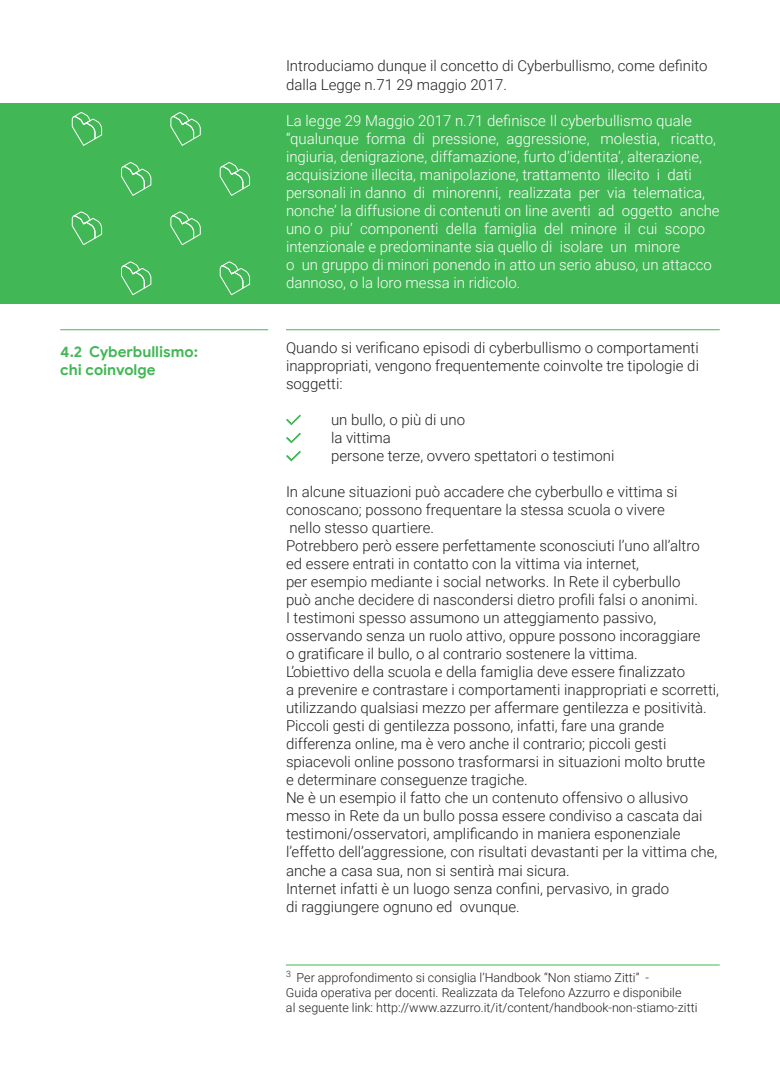
<style>
.page{position:relative;width:780px;height:1088px;background:#fff}
.page>*{position:absolute;margin:0;border:0;box-sizing:border-box;transform-origin:0 0}
.t1{font:300 15px/18px "Roboto";color:#231f20}
.t2{font:300 15px/18px "Roboto";color:#fff}
.t3{font:700 15px/18px "Google Sans";color:#42b755}
.t4{font:300 12.5px/15px "Roboto";color:#231f20}
</style>
<div class="page">
<div style="left:0;top:103px;width:780px;height:201px;background:#42b755"></div>
<hr style="left:286px;top:965px;width:433px;height:1px;background:#42b755">
<hr style="left:286px;top:329px;width:433px;height:1px;background:#42b755">
<hr style="left:60px;top:329px;width:208px;height:1px;background:#42b755">
<svg style="left:286px;top:414px;width:15px;height:12px"></svg>
<svg style="left:286px;top:432px;width:15px;height:12px"></svg>
<svg style="left:286px;top:451px;width:15px;height:11px"></svg>
<svg style="left:71px;top:112px;width:31px;height:34px"></svg>
<svg style="left:170px;top:112px;width:31px;height:34px"></svg>
<svg style="left:121px;top:162px;width:31px;height:33px"></svg>
<svg style="left:219px;top:162px;width:31px;height:34px"></svg>
<svg style="left:71px;top:211px;width:31px;height:35px"></svg>
<svg style="left:170px;top:211px;width:31px;height:35px"></svg>
<svg style="left:121px;top:261px;width:31px;height:34px"></svg>
<svg style="left:219px;top:261px;width:31px;height:35px"></svg>
<p class="t3" style="left:60px;top:342px;width:139px">4.2 Cyberbullismo: chi coinvolge</p>
<p class="t1" style="left:286px;top:57px;width:423px">Introduciamo dunque il concetto di Cyberbullismo, come definito dalla Legge n.71 29 maggio 2017.</p>
<p class="t2" style="left:286px;top:111px;width:435px">La legge 29 Maggio 2017 n.71 definisce Il cyberbullismo quale “qualunque forma di pressione, aggressione, molestia, ricatto, ingiuria, denigrazione, diffamazione, furto d’identita’, alterazione, acquisizione illecita, manipolazione, trattamento illecito i dati personali in danno di minorenni, realizzata per via telematica, nonche’ la diffusione di contenuti on line aventi ad oggetto anche uno o piu’ componenti della famiglia del minore il cui scopo intenzionale e predominante sia quello di isolare un minore<br>o un gruppo di minori ponendo in atto un serio abuso, un attacco dannoso, o la loro messa in ridicolo.</p>
<p class="t1" style="left:286px;top:338px;width:414px;text-align:justify">Quando si verificano episodi di cyberbullismo o comportamenti inappropriati, vengono frequentemente coinvolte tre tipologie di soggetti:</p>
<p class="t1" style="left:331px;top:410px;width:285px">un bullo, o più di uno<br>la vittima<br>persone terze, ovvero spettatori o testimoni</p>
<p class="t1" style="left:286px;top:482px;width:434px">In alcune situazioni può accadere che cyberbullo e vittima si conoscano; possono frequentare la stessa scuola o vivere<br>nello stesso quartiere.<br>Potrebbero però essere perfettamente sconosciuti l’uno all’altro ed essere entrati in contatto con la vittima via internet,<br>per esempio mediante i social networks. In Rete il cyberbullo<br>può anche decidere di nascondersi dietro profili falsi o anonimi.<br>I testimoni spesso assumono un atteggiamento passivo, osservando senza un ruolo attivo, oppure possono incoraggiare<br>o gratificare il bullo, o al contrario sostenere la vittima.<br>L’obiettivo della scuola e della famiglia deve essere finalizzato<br>a prevenire e contrastare i comportamenti inappropriati e scorretti, utilizzando qualsiasi mezzo per affermare gentilezza e positività.<br>Piccoli gesti di gentilezza possono, infatti, fare una grande differenza online, ma è vero anche il contrario; piccoli gesti spiacevoli online possono trasformarsi in situazioni molto brutte<br>e determinare conseguenze tragiche.<br>Ne è un esempio il fatto che un contenuto offensivo o allusivo messo in Rete da un bullo possa essere condiviso a cascata dai testimoni/osservatori, amplificando in maniera esponenziale l’effetto dell’aggressione, con risultati devastanti per la vittima che, anche a casa sua, non si sentirà mai sicura.<br>Internet infatti è un luogo senza confini, pervasivo, in grado<br>di raggiungere ognuno ed ovunque.</p>
<p class="t4" style="left:286px;top:970px;width:413px"><sup>3</sup> Per approfondimento si consiglia l’Handbook “Non stiamo Zitti” -<br>Guida operativa per docenti. Realizzata da Telefono Azzurro e disponibile<br>al seguente link: http://www.azzurro.it/it/content/handbook-non-stiamo-zitti</p>
</div>
